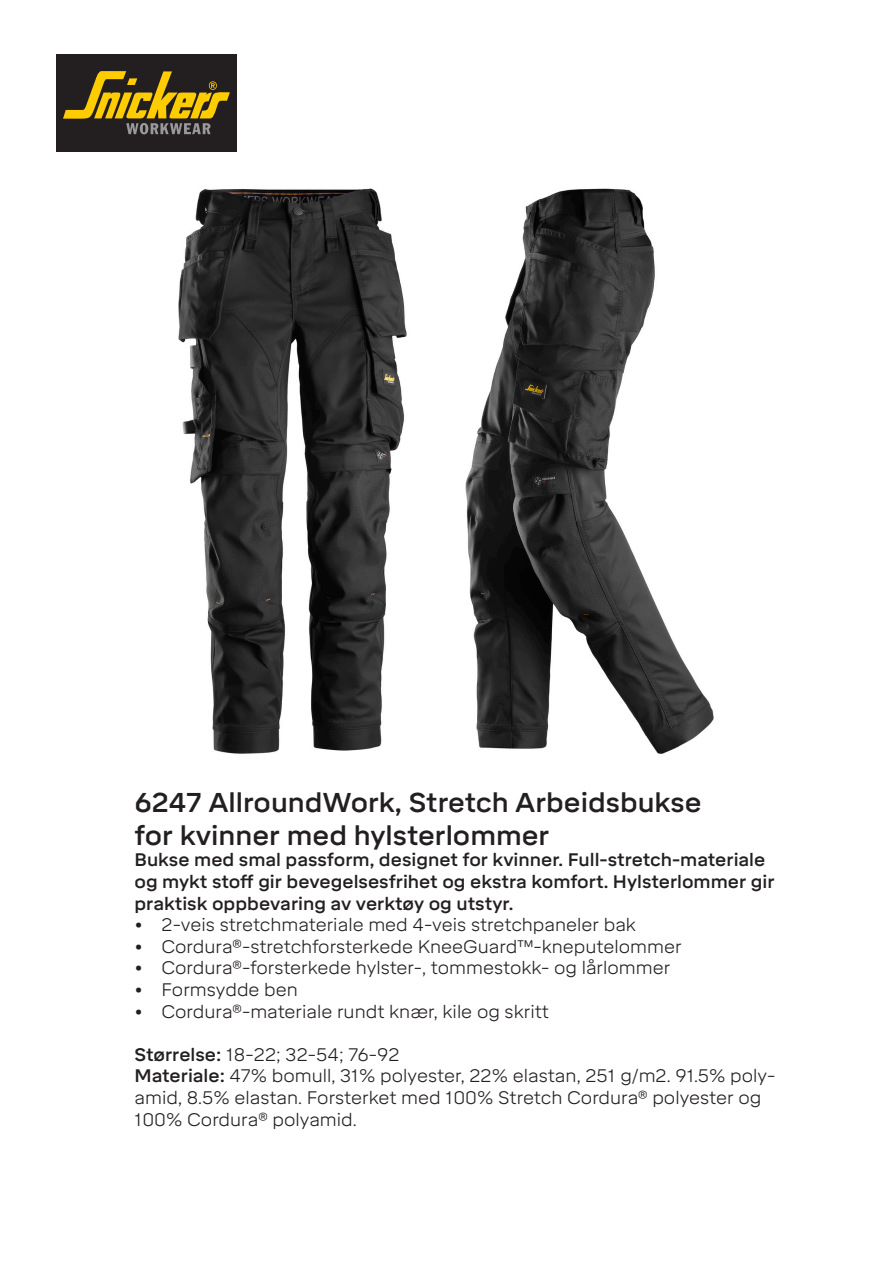
<style>
.page{position:relative;width:893px;height:1263px;background:#fff}
.page>*{position:absolute;margin:0;border:0;box-sizing:border-box;transform-origin:0 0}
.t1{font:500 27px/32.4px "Mikro";color:#231f20}
.t2{font:300 18px/21.6px "Mikro";color:#231f20}
.t3{font:500 18px/21.6px "Mikro";color:#231f20}
.s1{font-weight:500}
</style>
<div class="page">
<div style="left:56px;top:54px;width:181px;height:98px;background:#231f20"></div>
<svg style="left:63px;top:71px;width:167px;height:63px"></svg>
<img style="left:178px;top:188px;width:229px;height:566px">
<img style="left:465px;top:188px;width:249px;height:566px">
<h1 class="t1" style="left:134px;top:787px;width:569px">6247 AllroundWork, Stretch Arbeidsbukse for kvinner med hylsterlommer</h1>
<p class="t3" style="left:134px;top:849px;width:642px">Bukse med smal passform, designet for kvinner. Full-stretch-materiale og mykt stoff gir bevegelsesfrihet og ekstra komfort. Hylsterlommer gir praktisk oppbevaring av verktøy og utstyr.</p>
<p class="t2" style="left:134px;top:914px;width:503px">• 2-veis stretchmateriale med 4-veis stretchpaneler bak</p>
<p class="t2" style="left:134px;top:936px;width:549px">• Cordura®-stretchforsterkede KneeGuard™-kneputelommer</p>
<p class="t2" style="left:134px;top:957px;width:537px">• Cordura®-forsterkede hylster-, tommestokk- og lårlommer</p>
<p class="t2" style="left:134px;top:979px;width:165px">• Formsydde ben</p>
<p class="t2" style="left:134px;top:1001px;width:416px">• Cordura®-materiale rundt knær, kile og skritt</p>
<p class="t2" style="left:134px;top:1044px;width:642px"><span class="s1">Størrelse:</span> 18-22; 32-54; 76-92<br><span class="s1">Materiale:</span> 47% bomull, 31% polyester, 22% elastan, 251 g/m2. 91.5% poly&shy;amid, 8.5% elastan. Forsterket med 100% Stretch Cordura® polyester og 100% Cordura® polyamid.</p>
</div>
